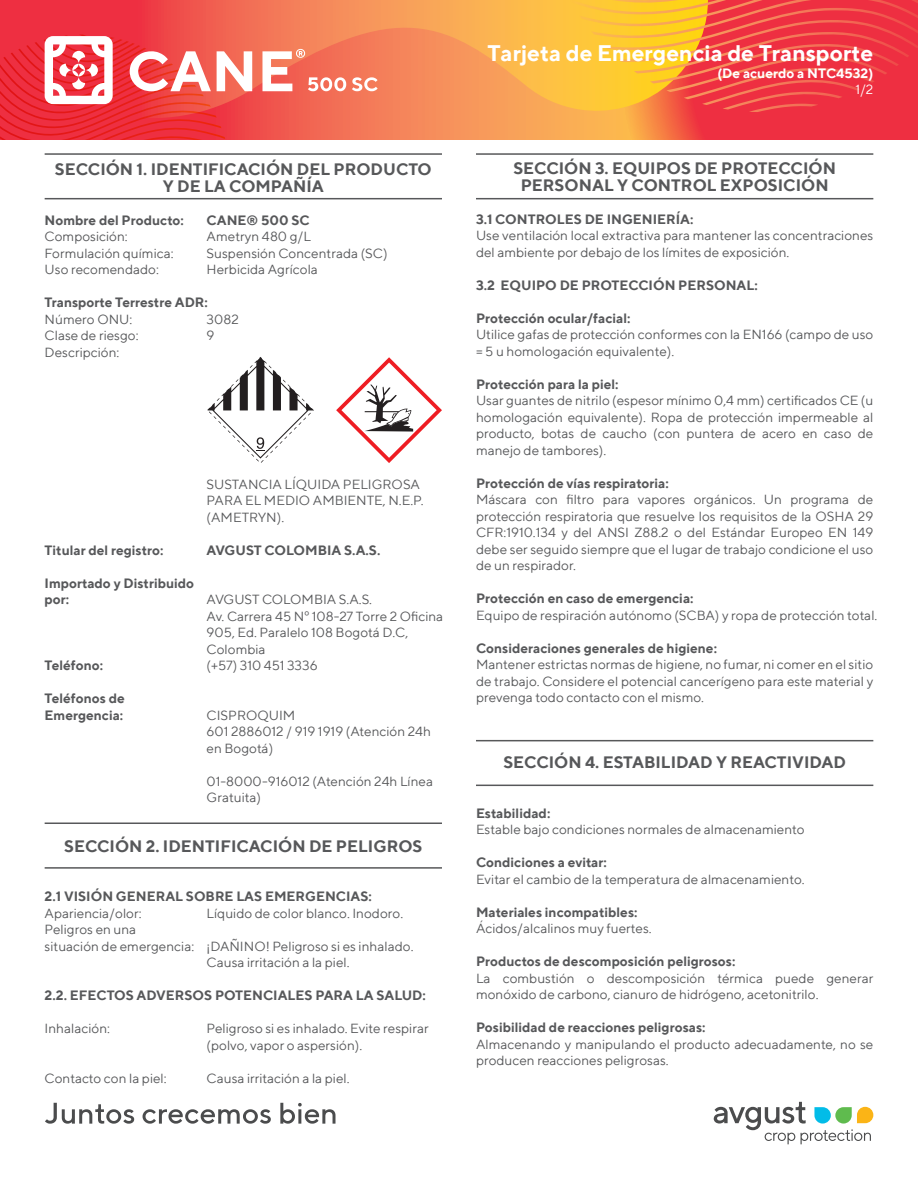
<style>
.page{position:relative;width:918px;height:1188px;background:#fff}
.page>*{position:absolute;margin:0;border:0;box-sizing:border-box;transform-origin:0 0}
.t1{font:700 22.5px "TT Norms";color:#fff}
.t2{font:700 16.5px/16.5px "TT Norms";color:#57585a;text-align:center}
.t3{font:13.5px/16.5px "TT Norms";color:#57585a}
.t4{font:700 13.5px/16.5px "TT Norms";color:#57585a}
.t5{font:700 13.5px "TT Norms";color:#fff}
.t6{font:13.5px "TT Norms";color:#fff}
</style>
<div class="page">
<svg style="left:336px;top:357px;width:106px;height:106px"></svg>
<svg style="left:207px;top:357px;width:107px;height:106px"></svg>
<hr style="left:45px;top:153px;width:397px;height:2px;background:#57585a">
<hr style="left:45px;top:198px;width:397px;height:1px;background:#57585a">
<hr style="left:476px;top:153px;width:397px;height:2px;background:#57585a">
<hr style="left:476px;top:198px;width:397px;height:1px;background:#57585a">
<hr style="left:476px;top:740px;width:397px;height:1px;background:#57585a">
<hr style="left:476px;top:785px;width:397px;height:1px;background:#57585a">
<hr style="left:45px;top:823px;width:397px;height:1px;background:#57585a">
<hr style="left:45px;top:867px;width:397px;height:2px;background:#57585a">
<svg style="left:252px;top:123px;width:318px;height:16px;background:#f48356"></svg>
<svg style="left:0;top:0;width:570px;height:123px;background:#f58252"></svg>
<svg style="left:570px;top:0;width:348px;height:139px;background:#f3693f"></svg>
<svg style="left:0;top:36px;width:252px;height:103px"></svg>
<svg style="left:352px;top:77px;width:26px;height:14px"></svg>
<svg style="left:262px;top:49px;width:84px;height:42px"></svg>
<svg style="left:714px;top:1102px;width:159px;height:42px"></svg>
<svg style="left:45px;top:1103px;width:89px;height:21px"></svg>
<svg style="left:143px;top:1109px;width:128px;height:15px"></svg>
<svg style="left:280px;top:1103px;width:56px;height:21px"></svg>
<p class="t2" style="left:55px;top:161px;width:378px">SECCIÓN 1. IDENTIFICACIÓN DEL PRODUCTO<br>Y DE LA COMPAÑÍA</p>
<p class="t4" style="left:45px;top:211px;width:141px">Nombre del Producto:</p>
<p class="t4" style="left:207px;top:211px;width:105px">CANE® 500 SC</p>
<p class="t3" style="left:45px;top:228px;width:85px">Composición:</p>
<p class="t3" style="left:207px;top:228px;width:106px">Ametryn 480 g/L</p>
<p class="t3" style="left:45px;top:244px;width:130px">Formulación química:</p>
<p class="t3" style="left:207px;top:244px;width:182px">Suspensión Concentrada (SC)</p>
<p class="t3" style="left:45px;top:261px;width:116px">Uso recomendado:</p>
<p class="t3" style="left:207px;top:261px;width:113px">Herbicida Agrícola</p>
<p class="t4" style="left:45px;top:294px;width:165px">Transporte Terrestre ADR:</p>
<p class="t3" style="left:45px;top:310px;width:89px">Número ONU:</p>
<p class="t3" style="left:207px;top:310px;width:34px">3082</p>
<p class="t3" style="left:45px;top:327px;width:95px">Clase de riesgo:</p>
<p class="t3" style="left:207px;top:327px;width:9px">9</p>
<p class="t3" style="left:45px;top:343px;width:76px">Descripción:</p>
<p class="t3" style="left:207px;top:475px;width:219px">SUSTANCIA LÍQUIDA PELIGROSA<br>PARA EL MEDIO AMBIENTE, N.E.P. (AMETRYN).</p>
<p class="t4" style="left:45px;top:541px;width:120px">Titular del registro:</p>
<p class="t4" style="left:207px;top:541px;width:175px">AVGUST COLOMBIA S.A.S.</p>
<p class="t4" style="left:45px;top:574px;width:151px">Importado y Distribuido por:</p>
<p class="t3" style="left:207px;top:591px;width:238px">AVGUST COLOMBIA S.A.S.<br>Av. Carrera 45 Nº 108-27 Torre 2 Oficina<br>905, Ed. Paralelo 108 Bogotá D.C,<br>Colombia</p>
<p class="t4" style="left:45px;top:657px;width:60px">Teléfono:</p>
<p class="t3" style="left:207px;top:657px;width:113px">(+57) 310 451 3336</p>
<p class="t4" style="left:45px;top:690px;width:82px">Teléfonos de<br>Emergencia:</p>
<p class="t3" style="left:207px;top:706px;width:226px">CISPROQUIM<br>601 2886012 / 919 1919 (Atención 24h en Bogotá)</p>
<p class="t3" style="left:207px;top:772px;width:228px">01-8000-916012 (Atención 24h Línea<br>Gratuita)</p>
<p class="t2" style="left:64px;top:837px;width:360px">SECCIÓN 2. IDENTIFICACIÓN DE PELIGROS</p>
<p class="t4" style="left:45px;top:888px;width:329px">2.1 VISIÓN GENERAL SOBRE LAS EMERGENCIAS:</p>
<p class="t3" style="left:45px;top:904px;width:98px">Apariencia/olor:</p>
<p class="t3" style="left:207px;top:904px;width:198px">Líquido de color blanco. Inodoro.</p>
<p class="t3" style="left:45px;top:921px;width:93px">Peligros en una</p>
<p class="t3" style="left:45px;top:937px;width:370px">situación de emergencia: ¡DAÑINO! Peligroso si es inhalado.</p>
<p class="t3" style="left:207px;top:954px;width:144px">Causa irritación a la piel.</p>
<p class="t4" style="left:45px;top:987px;width:383px">2.2. EFECTOS ADVERSOS POTENCIALES PARA LA SALUD:</p>
<p class="t3" style="left:45px;top:1020px;width:67px">Inhalación:</p>
<p class="t3" style="left:207px;top:1020px;width:224px">Peligroso si es inhalado. Evite respirar (polvo, vapor o aspersión).</p>
<p class="t3" style="left:45px;top:1069px;width:124px">Contacto con la piel:</p>
<p class="t3" style="left:207px;top:1069px;width:144px">Causa irritación a la piel.</p>
<h1 class="t1" style="left:487px;top:39px;width:387px">Tarjeta de Emergencia de Transporte</h1>
<p class="t5" style="left:717px;top:64px;width:157px">(De acuerdo a NTC4532)</p>
<p class="t6" style="left:855px;top:81px;width:20px">1/2</p>
<p class="t2" style="left:513px;top:160px;width:324px">SECCIÓN 3. EQUIPOS DE PROTECCIÓN<br>PERSONAL Y CONTROL EXPOSICIÓN</p>
<p class="t4" style="left:476px;top:210px;width:219px">3.1 CONTROLES DE INGENIERÍA:</p>
<p class="t3" style="left:476px;top:227px;width:399px">Use ventilación local extractiva para mantener las concentraciones del ambiente por debajo de los límites de exposición.</p>
<p class="t4" style="left:476px;top:276px;width:283px">3.2 EQUIPO DE PROTECCIÓN PERSONAL:</p>
<p class="t4" style="left:476px;top:309px;width:156px">Protección ocular/facial:</p>
<p class="t3" style="left:476px;top:326px;width:399px">Utilice gafas de protección conformes con la EN166 (campo de uso = 5 u homologación equivalente).</p>
<p class="t4" style="left:476px;top:375px;width:144px">Protección para la piel:</p>
<p class="t3" style="left:476px;top:392px;width:399px;text-align:justify">Usar guantes de nitrilo (espesor mínimo 0,4 mm) certificados CE (u homologación equivalente). Ropa de protección impermeable al producto, botas de caucho (con puntera de acero en caso de manejo de tambores).</p>
<p class="t4" style="left:476px;top:474px;width:194px">Protección de vías respiratoria:</p>
<p class="t3" style="left:476px;top:491px;width:399px;text-align:justify">Máscara con filtro para vapores orgánicos. Un programa de protección respiratoria que resuelve los requisitos de la OSHA 29<br>CFR:1910.134 y del ANSI Z88.2 o del Estándar Europeo EN 149 debe ser seguido siempre que el lugar de trabajo condicione el uso de un respirador.</p>
<p class="t4" style="left:476px;top:590px;width:219px">Protección en caso de emergencia:</p>
<p class="t3" style="left:476px;top:606px;width:403px">Equipo de respiración autónomo (SCBA) y ropa de protección total.</p>
<p class="t4" style="left:476px;top:639px;width:243px">Consideraciones generales de higiene:</p>
<p class="t3" style="left:476px;top:656px;width:399px;text-align:justify">Mantener estrictas normas de higiene, no fumar, ni comer en el sitio de trabajo. Considere el potencial cancerígeno para este material y prevenga todo contacto con el mismo.</p>
<p class="t2" style="left:503px;top:754px;width:344px">SECCIÓN 4. ESTABILIDAD Y REACTIVIDAD</p>
<p class="t4" style="left:476px;top:804px;width:76px">Estabilidad:</p>
<p class="t3" style="left:476px;top:821px;width:330px">Estable bajo condiciones normales de almacenamiento</p>
<p class="t4" style="left:476px;top:854px;width:132px">Condiciones a evitar:</p>
<p class="t3" style="left:476px;top:870px;width:330px">Evitar el cambio de la temperatura de almacenamiento.</p>
<p class="t4" style="left:476px;top:903px;width:163px">Materiales incompatibles:</p>
<p class="t3" style="left:476px;top:920px;width:177px">Ácidos/alcalinos muy fuertes.</p>
<p class="t4" style="left:476px;top:953px;width:261px">Productos de descomposición peligrosos:</p>
<p class="t3" style="left:476px;top:969px;width:399px">La combustión o descomposición térmica puede generar monóxido de carbono, cianuro de hidrógeno, acetonitrilo.</p>
<p class="t4" style="left:476px;top:1019px;width:231px">Posibilidad de reacciones peligrosas:</p>
<p class="t3" style="left:476px;top:1035px;width:399px">Almacenando y manipulando el producto adecuadamente, no se producen reacciones peligrosas.</p>
</div>
